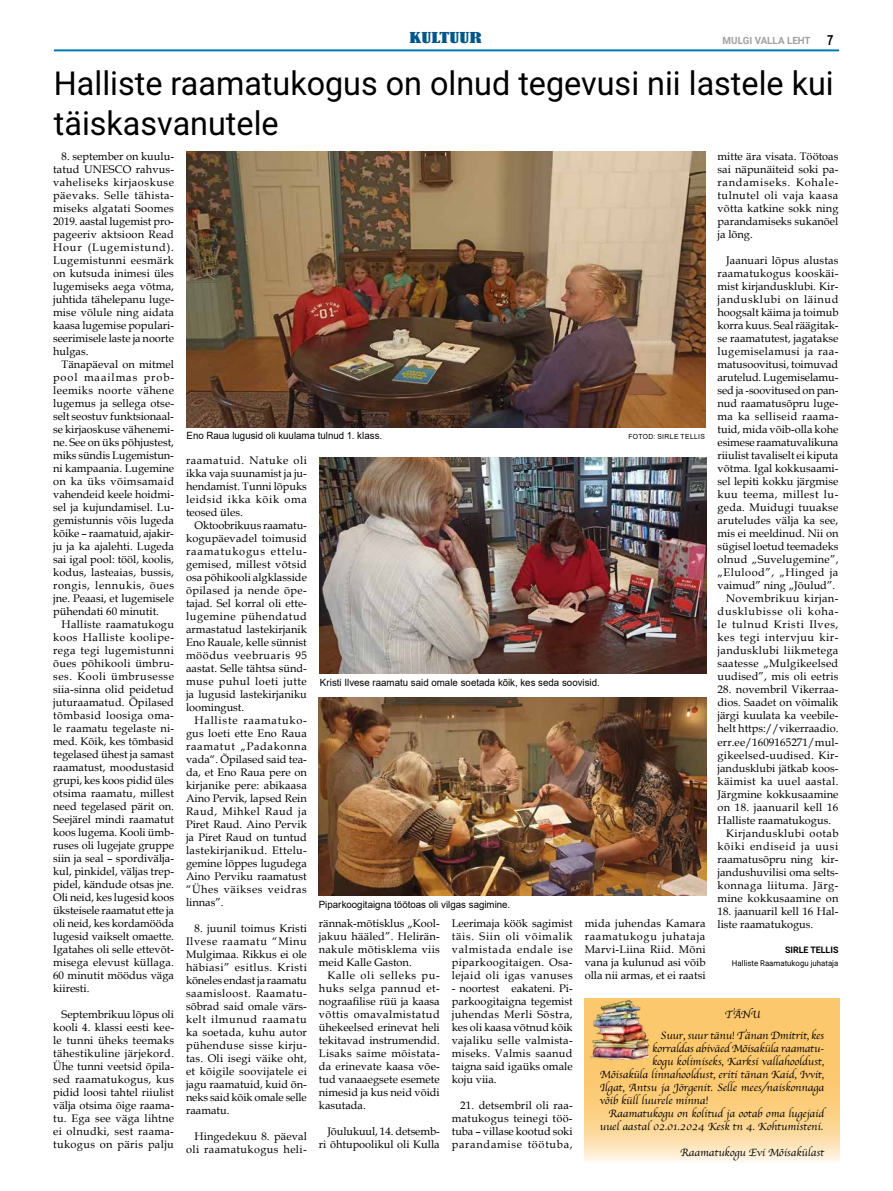
<style>
.page{position:relative;width:893px;height:1191px;background:#fff}
.page>*{position:absolute;margin:0;border:0;box-sizing:border-box;transform-origin:0 0}
.t1{font:33px/39.6px "Roboto";color:#000}
.t2{font:condensed 14.1px "Bernard";color:#00568a;scale:1.6 1}
.t3{font:11px/13px "Book Antiqua";color:#000;text-align:justify}
.t4{font:11px/21px "Apple Chancery";color:#000;text-align:center}
.t5{font:11px/13px "Book Antiqua";letter-spacing:.035em;color:#000;text-align:right}
.t6{font:11px "Book Antiqua";letter-spacing:.025em;color:#000}
.t7{font:11px "Book Antiqua";letter-spacing:.04em;color:#000}
.t8{font:11px "Book Antiqua";letter-spacing:.055em;color:#000}
.t9{font:11px "Book Antiqua";letter-spacing:.02em;color:#000}
.t10{font:10px "Arial";color:#000}
.t11{font:700 10px "Roboto";color:#a2a1a0}
.t12{font:700 9px "Roboto";color:#000}
.t13{font:8px "Roboto";color:#000}
.t14{font:7px "Arial";letter-spacing:.05em;color:#000}
.s1{font-family:"Arial Narrow";font-size:14px;color:#000}
</style>
<div class="page">
<hr style="left:54px;top:49px;width:785px;height:2px;background:#007bb4">
<svg style="left:584px;top:998px;width:255px;height:164px;fill:#fcca73"></svg>
<img style="left:186px;top:151px;width:519px;height:276px">
<img style="left:320px;top:457px;width:386px;height:217px">
<img style="left:319px;top:697px;width:387px;height:199px">
<img style="left:586px;top:999px;width:66px;height:60px">
<p class="t2" style="left:409px;top:30px;width:47px">KULTUUR</p>
<p class="t11" style="left:723px;top:34px;width:112px">MULGI VALLA LEHT <span class="s1">7</span></p>
<h1 class="t1" style="left:54px;top:62px;width:781px">Halliste raamatukogus on olnud tegevusi nii lastele kui täiskasvanutele</h1>
<p class="t3" style="left:53px;top:149px;width:122px;text-indent:8px">8. september on kuulu&shy;tatud UNESCO rahvus&shy;vaheliseks kirjaoskuse päevaks. Selle tähista&shy;miseks algatati Soomes 2019. aastal lugemist pro&shy;pageeriv aktsioon Read Hour (Lugemistund).<br>Lugemistunni eesmärk on kutsuda inimesi üles lugemiseks aega võtma, juhtida tähelepanu luge&shy;mise võlule ning aidata kaasa lugemise populari&shy;seerimisele laste ja noorte hulgas.</p>
<p class="t3" style="left:53px;top:357px;width:122px;text-indent:8px">Tänapäeval on mitmel pool maailmas prob&shy;leemiks noorte vähene lugemus ja sellega otse&shy;selt seostuv funktsionaal&shy;se kirjaoskuse vähenemi&shy;ne. See on üks põhjustest, miks sündis Lugemistun&shy;ni kampaania. Lugemine on ka üks võimsamaid vahendeid keele hoidmi&shy;sel ja kujundamisel. Lu&shy;gemistunnis võis lugeda kõike – raamatuid, ajakir&shy;ju ja ka ajalehti. Lugeda sai igal pool: tööl, koolis, kodus, lasteaias, bussis, rongis, lennukis, õues jne. Peaasi, et lugemisele pühendati 60 minutit.</p>
<p class="t3" style="left:53px;top:617px;width:122px;text-indent:8px">Halliste raamatukogu koos Halliste koolipe&shy;rega tegi lugemistunni õues põhikooli ümbru&shy;ses. Kooli ümbrusesse siia-sinna olid peidetud juturaamatud. Õpilased tõmbasid loosiga oma&shy;le raamatu tegelaste ni&shy;med. Kõik, kes tõmbasid tegelased ühest ja samast raamatust, moodustasid grupi, kes koos pidid üles otsima raamatu, millest need tegelased pärit on.<br>Seejärel mindi raamatut koos lugema. Kooli ümb&shy;ruses oli lugejate gruppe siin ja seal – spordivälja&shy;kul, pinkidel, väljas trep&shy;pidel, kändude otsas jne.<br>Oli neid, kes lugesid koos üksteisele raamatut ette ja oli neid, kes kordamööda lugesid vaikselt omaette.<br>Igatahes oli selle ettevõt&shy;misega elevust küllaga.<br>60 minutit möödus väga kiiresti.</p>
<p class="t3" style="left:53px;top:1007px;width:122px;text-indent:8px">Septembrikuu lõpus oli kooli 4. klassi eesti kee&shy;le tunni üheks teemaks tähestikuline järjekord.<br>Ühe tunni veetsid õpila&shy;sed raamatukogus, kus pidid loosi tahtel riiulist välja otsima õige raama&shy;tu. Ega see väga lihtne ei olnudki, sest raama&shy;tukogus on päris palju</p>
<p class="t3" style="left:717px;top:150px;width:122px">mitte ära visata. Töötoas sai näpunäiteid soki pa&shy;randamiseks. Kohale&shy;tulnutel oli vaja kaasa võtta katkine sokk ning parandamiseks sukanõel ja lõng.</p>
<p class="t3" style="left:717px;top:254px;width:122px;text-align:right">Jaanuari lõpus alustas raamatukogus kooskäi&shy;mist kirjandusklubi. Kir&shy;jandusklubi on läinud hoogsalt käima ja toimub korra kuus. Seal räägitak&shy;se raamatutest, jagatakse lugemiselamusi ja raa&shy;matusoovitusi, toimuvad arutelud. Lugemiselamu&shy;sed ja -soovitused on pan&shy;nud raamatusõpru luge&shy;ma ka selliseid raama&shy;tuid, mida võib-olla kohe esimese raamatuvalikuna riiulist tavaliselt ei kiputa võtma. Igal kokkusaami&shy;sel lepiti kokku järgmise kuu teema, millest lu&shy;geda. Muidugi tuuakse aruteludes välja ka see, mis ei meeldinud. Nii on sügisel loetud teemadeks olnud „Suvelugemine”, „Elulood”, „Hinged ja vaimud” ning „Jõulud”.<br>Novembrikuu kirjan&shy;dusklubisse oli koha&shy;le tulnud Kristi Ilves, kes tegi intervjuu kir&shy;jandusklubi liikmetega saatesse „Mulgikeelsed uudised”, mis oli eetris</p>
<p class="t3" style="left:717px;top:683px;width:122px">28. novembril Vikerraa-</p>
<p class="t3" style="left:717px;top:696px;width:122px">dios. Saadet on võimalik</p>
<p class="t3" style="left:717px;top:709px;width:122px">järgi kuulata ka veebile-</p>
<p class="t3" style="left:717px;top:722px;width:122px">helt https://vikerraadio.</p>
<p class="t3" style="left:717px;top:735px;width:122px">err.ee/1609165271/mul-</p>
<p class="t6" style="left:717px;top:747px;width:122px">gikeelsed-uudised. Kir-</p>
<p class="t3" style="left:717px;top:761px;width:122px">jandusklubi jätkab koos-</p>
<p class="t5" style="left:717px;top:774px;width:122px">käimist ka uuel aastal.</p>
<p class="t3" style="left:717px;top:787px;width:122px">Järgmine kokkusaamine</p>
<p class="t6" style="left:717px;top:799px;width:122px">on 18. jaanuaril kell 16</p>
<p class="t3" style="left:717px;top:813px;width:115px">Halliste raamatukogus.</p>
<p class="t5" style="left:726px;top:826px;width:114px">Kirjandusklubi ootab</p>
<p class="t8" style="left:717px;top:838px;width:122px">kõiki endiseid ja uusi</p>
<p class="t3" style="left:717px;top:852px;width:122px">raamatusõpru ning kir-</p>
<p class="t3" style="left:717px;top:865px;width:122px">jandushuvilisi oma selts-</p>
<p class="t7" style="left:717px;top:877px;width:122px">konnaga liituma. Järg-</p>
<p class="t9" style="left:717px;top:890px;width:122px">mine kokkusaamine on</p>
<p class="t3" style="left:717px;top:904px;width:122px">18. jaanuaril kell 16 Hal&shy;liste raamatukogus.</p>
<p class="t12" style="left:785px;top:943px;width:55px">SIRLE TELLIS</p>
<p class="t13" style="left:732px;top:957px;width:108px">Halliste Raamatukogu juhataja</p>
<p class="t10" style="left:187px;top:429px;width:197px">Eno Raua lugusid oli kuulama tulnud 1. klass.</p>
<p class="t14" style="left:629px;top:432px;width:78px">FOTOD: SIRLE TELLIS</p>
<p class="t3" style="left:186px;top:453px;width:122px">raamatuid. Natuke oli ikka vaja suunamist ja ju&shy;hendamist. Tunni lõpuks leidsid ikka kõik oma teosed üles.</p>
<p class="t3" style="left:186px;top:518px;width:122px;text-indent:8px">Oktoobrikuus raamatu&shy;kogupäevadel toimusid raamatukogus ettelu&shy;gemised, millest võtsid osa põhikooli algklasside õpilased ja nende õpe&shy;tajad. Sel korral oli ette&shy;lugemine pühendatud armastatud lastekirjanik Eno Rauale, kelle sünnist möödus veebruaris 95 aastat. Selle tähtsa sünd&shy;muse puhul loeti jutte ja lugusid lastekirjaniku loomingust.</p>
<p class="t3" style="left:186px;top:713px;width:122px;text-indent:8px">Halliste raamatuko&shy;gus loeti ette Eno Raua raamatut „Padakonna vada“. Õpilased said tea&shy;da, et Eno Raua pere on kirjanike pere: abikaasa Aino Pervik, lapsed Rein Raud, Mihkel Raud ja Piret Raud. Aino Pervik ja Piret Raud on tuntud lastekirjanikud. Ettelu&shy;gemine lõppes lugudega Aino Perviku raamatust “Ühes väikses veidras linnas”.</p>
<p class="t3" style="left:186px;top:921px;width:122px;text-indent:8px">8. juunil toimus Kristi Ilvese raamatu “Minu Mulgimaa. Rikkus ei ole häbiasi” esitlus. Kristi kõneles endast ja raamatu saamisloost. Raamatu&shy;sõbrad said omale värs&shy;kelt ilmunud raamatu ka soetada, kuhu autor pühenduse sisse kirju&shy;tas. Oli isegi väike oht, et kõigile soovijatele ei jagu raamatuid, kuid õn&shy;neks said kõik omale selle raamatu.</p>
<p class="t5" style="left:186px;top:1130px;width:122px">Hingedekuu 8. päeval oli raamatukogus heli-</p>
<p class="t10" style="left:320px;top:675px;width:282px">Kristi Ilvese raamatu said omale soetada kõik, kes seda soovisid.</p>
<p class="t10" style="left:319px;top:897px;width:193px">Piparkoogitaigna töötoas oli vilgas sagimine.</p>
<p class="t3" style="left:319px;top:916px;width:122px">rännak-mõtisklus „Kool&shy;jakuu hääled”. Helirän&shy;nakule mõtisklema viis meid Kalle Gaston.</p>
<p class="t3" style="left:319px;top:968px;width:122px;text-indent:8px">Kalle oli selleks pu&shy;huks selga pannud et&shy;nograafilise rüü ja kaasa võttis omavalmistatud ühekeelsed erinevat heli tekitavad instrumendid.<br>Lisaks saime mõistata&shy;da erinevate kaasa võe&shy;tud vanaaegsete esemete nimesid ja kus neid võidi kasutada.</p>
<p class="t3" style="left:319px;top:1124px;width:122px;text-align:right">Jõulukuul, 14. detsemb&shy;ri õhtupoolikul oli Kulla</p>
<p class="t3" style="left:452px;top:916px;width:122px">Leerimaja köök sagimist täis. Siin oli võimalik valmistada endale ise piparkoogitaigen. Osa&shy;lejaid oli igas vanuses</p>
<p class="t3" style="left:452px;top:981px;width:122px">- noortest eakateni. Pi&shy;parkoogitaigna tegemist juhendas Merli Sõstra, kes oli kaasa võtnud kõik vajaliku selle valmista&shy;miseks. Valmis saanud taigna said igaüks omale koju viia.</p>
<p class="t3" style="left:452px;top:1098px;width:122px;text-indent:8px">21. detsembril oli raa&shy;matukogus teinegi töö&shy;tuba – villase kootud soki parandamise töötuba,</p>
<p class="t3" style="left:585px;top:916px;width:122px">mida juhendas Kamara raamatukogu juhataja Marvi-Liina Riid. Mõni vana ja kulunud asi võib olla nii armas, et ei raatsi</p>
<p class="t4" style="left:661px;top:1004px;width:165px">TÄNU<br>Suur, suur tänu! Tänan Dmitrit, kes</p>
<p class="t4" style="left:652px;top:1038px;width:173px">korraldas abiväed Mõisaküla raamatu-</p>
<p class="t4" style="left:652px;top:1051px;width:173px">kogu kolimiseks, Karksi vallahooldust,</p>
<p class="t4" style="left:600px;top:1064px;width:226px">Mõisaküla linnahooldust, eriti tänan Kaid, Ivvit,</p>
<p class="t4" style="left:600px;top:1077px;width:226px">Ilgat, Antsu ja Jörgenit. Selle mees/naiskonnaga</p>
<p class="t4" style="left:600px;top:1090px;width:110px">võib küll luurele minna!</p>
<p class="t4" style="left:608px;top:1103px;width:217px">Raamatukogu on kolitud ja ootab oma lugejaid</p>
<p class="t4" style="left:600px;top:1116px;width:225px">uuel aastal 02.01.2024 Kesk tn 4. Kohtumisteni.</p>
<p class="t4" style="left:680px;top:1142px;width:145px">Raamatukogu Evi Mõisakülast</p>
</div>
